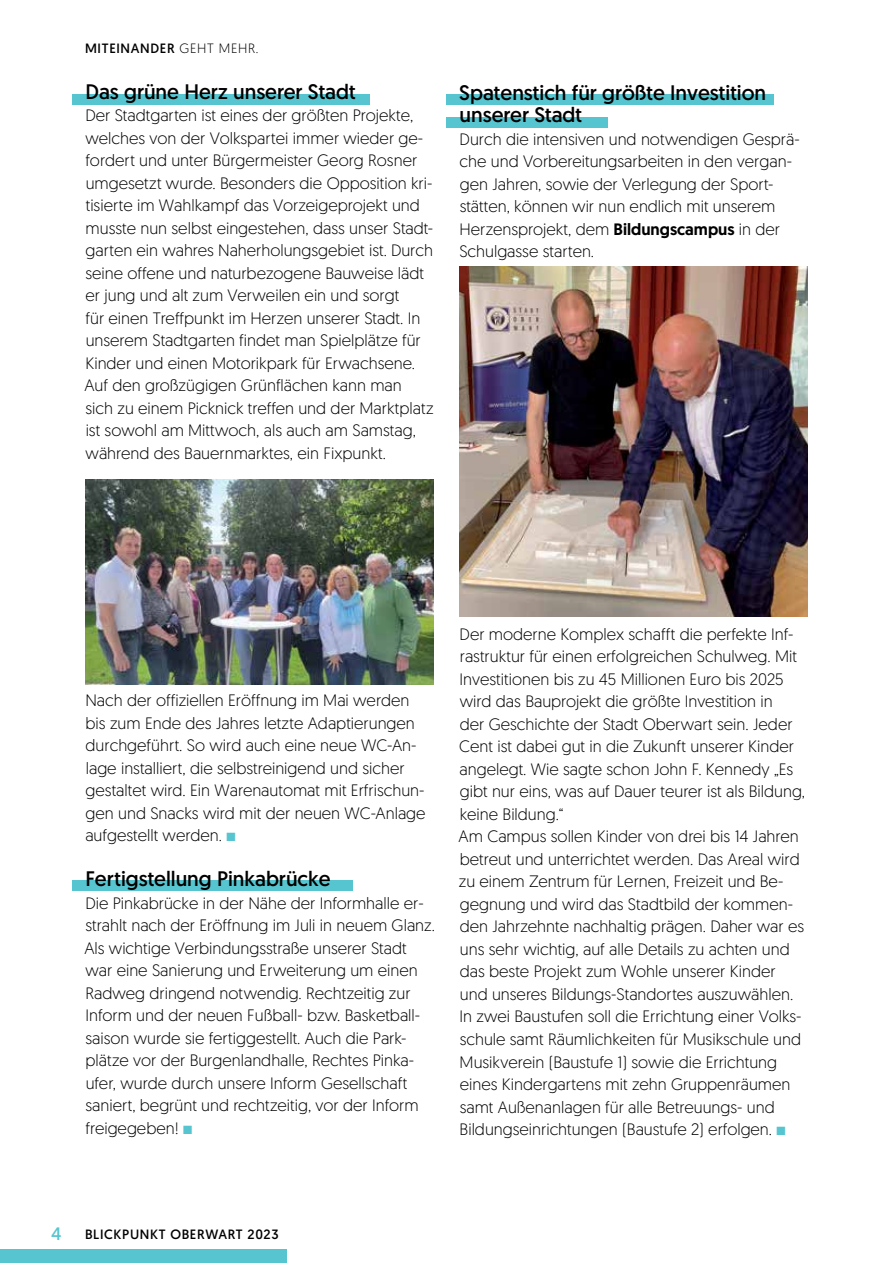
<style>
.page{position:relative;width:893px;height:1263px;background:#fff}
.page>*{position:absolute;margin:0;border:0;box-sizing:border-box;transform-origin:0 0}
.t1{font:21px/22.5px "Geomanist";color:#000}
.t2{font:18px "Geomanist";color:#56c5d0}
.t3{font:300 16.5px/22.5px "Geomanist";color:#000}
.t4{font:13.5px "Geomanist";letter-spacing:.05em;color:#000}
.s1{font-weight:300}
.s2{font-weight:500}
.s3{color:#56c5d0}
</style>
<div class="page">
<div style="left:0;top:1249px;width:287px;height:14px;background:#56c5d0"></div>
<div style="left:72px;top:94px;width:298px;height:10px;background:#56c5d0"></div>
<div style="left:72px;top:880px;width:281px;height:10px;background:#56c5d0"></div>
<div style="left:446px;top:94px;width:328px;height:10px;background:#56c5d0"></div>
<div style="left:446px;top:117px;width:162px;height:11px;background:#56c5d0"></div>
<img style="left:85px;top:480px;width:349px;height:205px">
<img style="left:459px;top:267px;width:349px;height:350px">
<p class="t4" style="left:85px;top:39px;width:175px">Miteinander <span class="s1">geht meh r.</span></p>
<p class="t1" style="left:85px;top:80px;width:272px">Das grüne Herz unserer Stadt</p>
<p class="t3" style="left:84px;top:104px;width:351px">Der Stadtgarten ist eines der größten Projekte, welches von der Volkspartei immer wieder ge&shy;fordert und unter Bürgermeister Georg Rosner umgesetzt wurde. Besonders die Opposition kri&shy;tisierte im Wahlkampf das Vorzeigeprojekt und musste nun selbst eingestehen, dass unser Stadt&shy;garten ein wahres Naherholungsgebiet ist. Durch seine offene und naturbezogene Bauweise lädt er jung und alt zum Verweilen ein und sorgt<br>für einen Treffpunkt im Herzen unserer Stadt. I n unserem Stadtgarten findet man Spielplätze für Kinder und einen Motorikpark für Erwachsene.<br>Auf den großzügigen Grünflächen kann man sich zu einem Picknick treffen und der Marktplatz ist sowohl am M ittwoch, als auch am Samstag, während des Bauernmarktes, ein Fixpunkt.</p>
<p class="t1" style="left:459px;top:81px;width:308px">Spatenstich für größte Investition unserer Stadt</p>
<p class="t3" style="left:459px;top:127px;width:342px">Durch die intensiven und notwendigen Gesprä&shy;che und Vorbereitungsarbeiten in den vergan&shy;gen Jahren, sowie der Verlegung der Sport&shy;stätten, können wir nun endlich mit unserem Herzensprojekt, dem <span class="s2">Bildungscampus</span> in der Schulgasse starten.</p>
<p class="t3" style="left:85px;top:689px;width:342px">Nach der offiziellen Eröffnung im Mai werden bis zum Ende des Jahres letzte Adaptierungen durchgeführt. So wird auch eine neue WC-An&shy;lage installiert, die selbstreinigend und sicher gestaltet wird. Ein Warenautomat mit Erfrischun&shy;gen und Snacks wird mit der neuen WC-Anlage aufgestellt werden. <span class="s3">■</span></p>
<p class="t1" style="left:85px;top:867px;width:247px">Fertigstellung Pinkabrücke</p>
<p class="t3" style="left:84px;top:891px;width:352px">Die Pinkabrücke in der Nähe der I nformhalle er&shy;strahlt nach der Eröffnung im Juli in neuem Glanz.<br>Als wichtige Verbindungsstraße unserer Stadt war eine Sanierung und Erweiterung um einen Radweg dringend notwendig. Rechtzeitig zur<br>I nform und der neuen Fußball- bzw. Basketball&shy;saison wurde sie fertiggestellt. Auch die Park&shy;plätze vor der Burgenlandhalle, Rechtes Pinka&shy;ufer, wurde durch unsere I nform Gesellschaft saniert, begrünt und rechtzeitig, vor der I nform freigegeben! <span class="s3">■</span></p>
<p class="t3" style="left:459px;top:622px;width:348px">Der moderne Komplex schafft die perfekte I nf&shy;rastruktur für einen erfolgreichen Schulweg. M it<br>I nvestitionen bis zu 45 M illionen Euro bis 2025 wird das Bauprojekt die größte I nvestition in<br>der Geschichte der Stadt Oberwart sein. Jeder Cent ist dabei gut in die Zukunft unserer Kinder angelegt. Wie sagte schon John F. Kennedy „Es gibt nur eins, was auf Dauer teurer ist als Bildung, keine Bildung.“<br>Am Campus sollen Kinder von drei bis 14 Jahren betreut und unterrichtet werden. Das Areal wird zu einem Zentrum für Lernen, Freizeit und Be&shy;gegnung und wird das Stadtbild der kommen&shy;den Jahrzehnte nachhaltig prägen. Daher war es uns sehr wichtig, auf alle Details zu achten und das beste Projekt zum Wohle unserer Kinder und unseres Bildungs-Standortes auszuwählen.<br>I n zwei Baustufen soll die Errichtung einer Volks&shy;schule samt Räumlichkeiten für M usikschule und M usikverein (Baustufe 1) sowie die Errichtung eines Kindergartens mit zehn Gruppenräumen samt Außenanlagen für alle Betreuungs- und Bildungseinrichtungen (Baustufe 2) erfolgen. <span class="s3">■</span></p>
<p class="t2" style="left:51px;top:1222px;width:12px">4</p>
<p class="t4" style="left:85px;top:1225px;width:195px">Blickpunkt Oberwart 2023</p>
</div>
